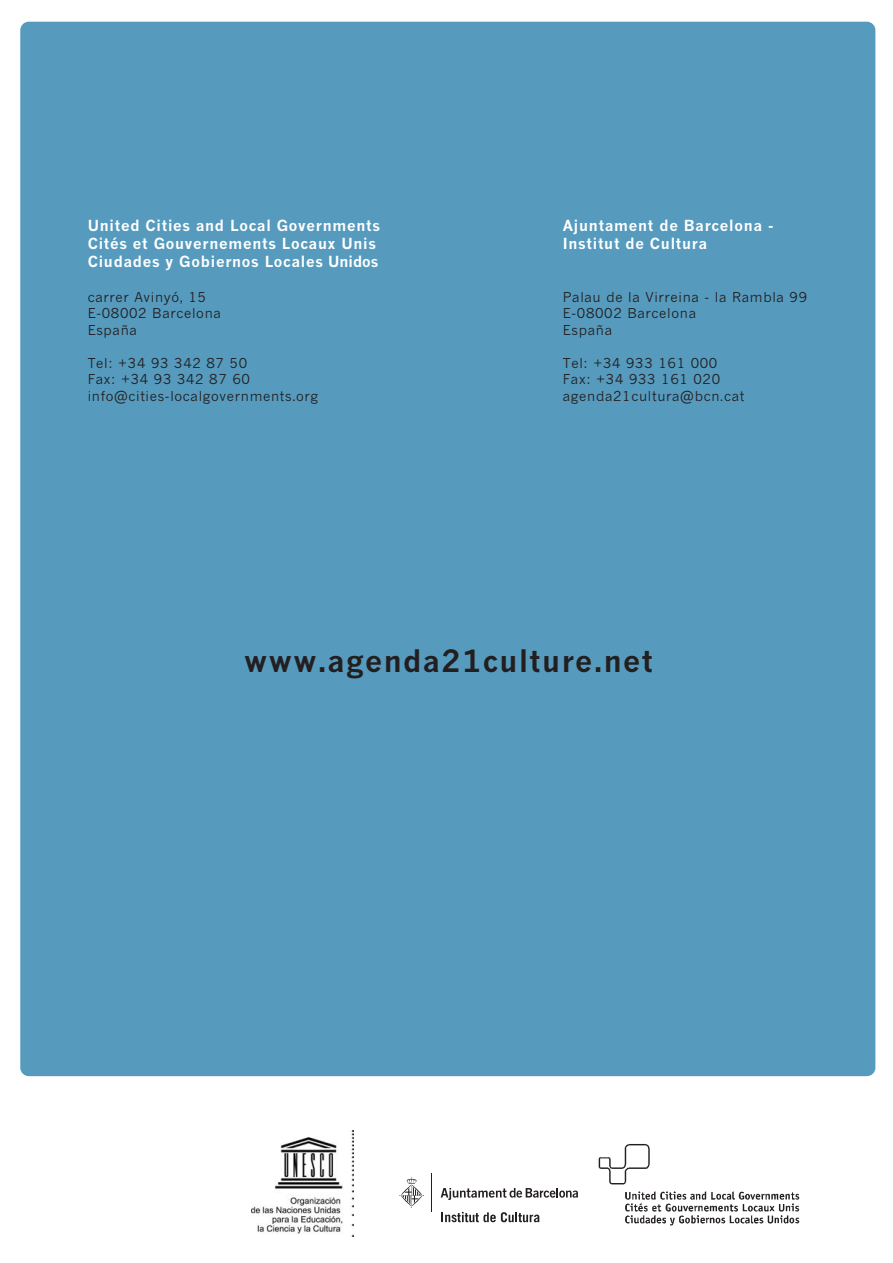
<style>
.page{position:relative;width:893px;height:1263px;background:#fff}
.page>*{position:absolute;margin:0;border:0;box-sizing:border-box;transform-origin:0 0}
.t1{font:700 30px "News Gothic";letter-spacing:.05em;color:#231f20}
.t2{font:700 15px/18px "News Gothic";letter-spacing:.05em;color:#fff}
.t3{font:13.5px/16.5px "News Gothic";letter-spacing:.05em;color:#231f20}
</style>
<div class="page">
<div style="left:20px;top:22px;width:855px;height:1054px;background:#569bbe;border-radius:9px"></div>
<img style="left:598px;top:1144px;width:202px;height:82px">
<img style="left:251px;top:1130px;width:103px;height:106px">
<svg style="left:440px;top:1188px;width:138px;height:12px"></svg>
<hr style="left:431px;top:1173px;width:1px;height:39px;background:#231f20">
<svg style="left:399px;top:1177px;width:25px;height:31px"></svg>
<svg style="left:441px;top:1212px;width:54px;height:10px"></svg>
<svg style="left:501px;top:1212px;width:38px;height:10px"></svg>
<p class="t2" style="left:88px;top:219px;width:294px">United Cities and Local Governments<br>Cités et Gouvernements Locaux Unis<br>Ciudades y Gobiernos Locales Unidos</p>
<p class="t3" style="left:88px;top:290px;width:135px">carrer Avinyó, 15<br>E-08002 Barcelona<br>España</p>
<p class="t3" style="left:88px;top:356px;width:232px">Tel: +34 93 342 87 50<br>Fax: +34 93 342 87 60 info@cities-localgovernments.org</p>
<p class="t2" style="left:563px;top:219px;width:212px">Ajuntament de Barcelona -<br>Institut de Cultura</p>
<p class="t3" style="left:563px;top:290px;width:246px">Palau de la Virreina - la Rambla 99<br>E-08002 Barcelona<br>España</p>
<p class="t3" style="left:563px;top:356px;width:183px">Tel: +34 933 161 000<br>Fax: +34 933 161 020 agenda21cultura@bcn.cat</p>
<h1 class="t1" style="left:244px;top:651px;width:410px">www.agenda21culture.net</h1>
</div>
